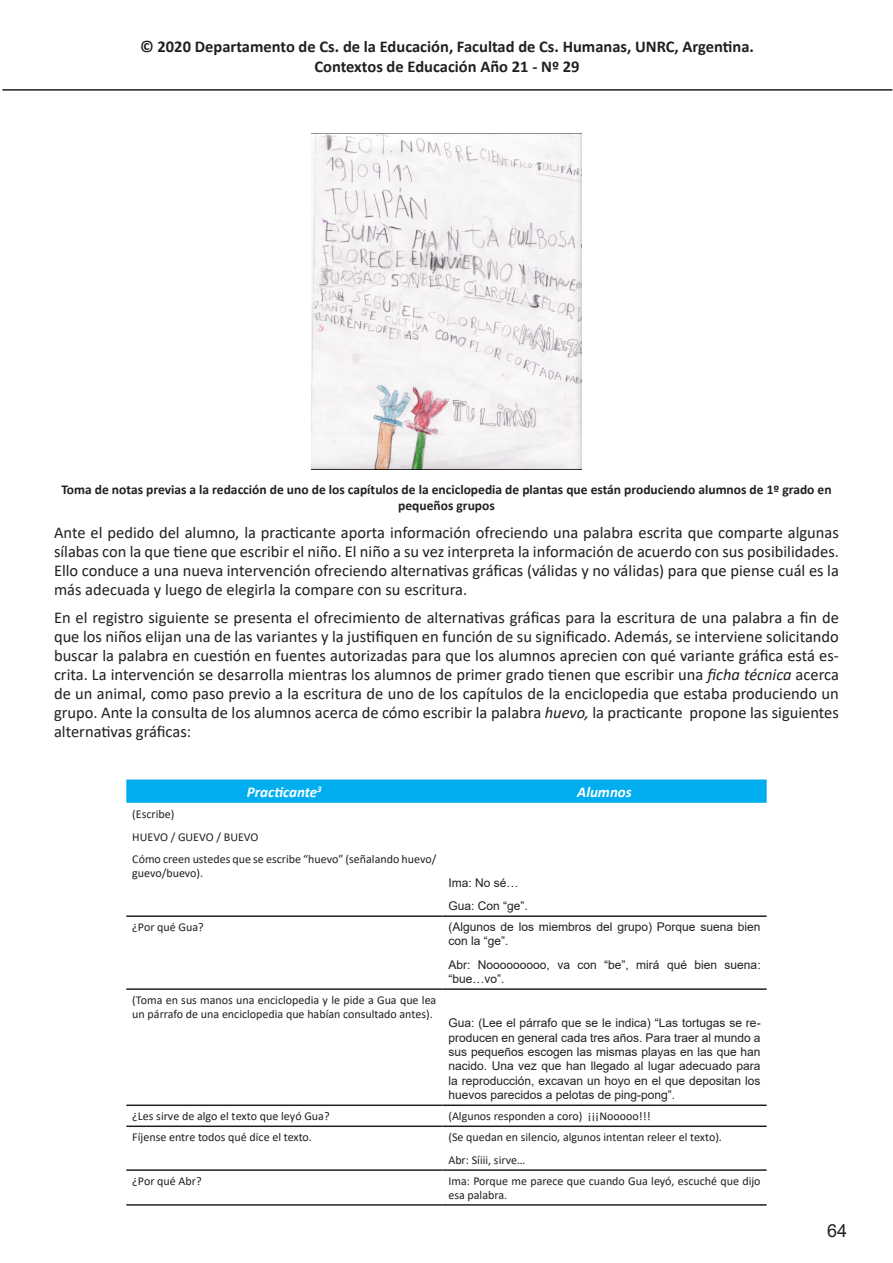
<style>
.page{position:relative;width:893px;height:1263px;background:#fff}
.page>*{position:absolute;margin:0;border:0;box-sizing:border-box;transform-origin:0 0}
.t1{font:18px "Arial";color:#231f20}
.t2{font:16.5px/18.9px "Calibri";color:#231f20;text-align:justify}
.t3{font:700 16.5px/19.8px "Calibri";color:#231f20;text-align:center}
.t4{font:italic 700 15px "Calibri";color:#fff}
.t5{font:700 13.5px/15.6px "Calibri";color:#231f20;text-align:center}
.t6{font:12px/13.8px "Calibri";color:#231f20}
.No_Spacing{font:12px/14.4px "Arial";color:#231f20}
.s1{font-style:italic}
</style>
<div class="page">
<hr style="left:2px;top:89px;width:890px;height:2px;background:#231f20">
<img style="left:311px;top:134px;width:271px;height:336px">
<svg style="left:126px;top:779px;width:641px;height:24px;background:#08b0ef"></svg>
<hr style="left:126px;top:915px;width:316px;height:2px;background:#231f20">
<hr style="left:442px;top:915px;width:325px;height:2px;background:#231f20">
<hr style="left:126px;top:988px;width:316px;height:2px;background:#231f20">
<hr style="left:442px;top:988px;width:325px;height:2px;background:#231f20">
<hr style="left:126px;top:1104px;width:316px;height:2px;background:#231f20">
<hr style="left:442px;top:1104px;width:325px;height:2px;background:#231f20">
<hr style="left:126px;top:1125px;width:316px;height:2px;background:#231f20">
<hr style="left:442px;top:1125px;width:325px;height:2px;background:#231f20">
<hr style="left:126px;top:1169px;width:316px;height:2px;background:#231f20">
<hr style="left:442px;top:1169px;width:325px;height:2px;background:#231f20">
<hr style="left:126px;top:1204px;width:316px;height:1px;background:#231f20">
<hr style="left:442px;top:1204px;width:325px;height:1px;background:#231f20">
<p class="t3" style="left:140px;top:36px;width:615px">© 2020 Departamento de Cs. de la Educación, Facultad de Cs. Humanas, UNRC, Argentina.<br>Contextos de Educación Año 21 - Nº 29</p>
<p class="t5" style="left:61px;top:482px;width:772px">Toma de notas previas a la redacción de uno de los capítulos de la enciclopedia de plantas que están produciendo alumnos de 1º grado en pequeños grupos</p>
<p class="t2" style="left:54px;top:522px;width:786px">Ante el pedido del alumno, la practicante aporta información ofreciendo una palabra escrita que comparte algunas sílabas con la que tiene que escribir el niño. El niño a su vez interpreta la información de acuerdo con sus posibilidades.<br>Ello conduce a una nueva intervención ofreciendo alternativas gráficas (válidas y no válidas) para que piense cuál es la más adecuada y luego de elegirla la compare con su escritura.</p>
<p class="t2" style="left:54px;top:607px;width:786px">En el registro siguiente se presenta el ofrecimiento de alternativas gráficas para la escritura de una palabra a fin de que los niños elijan una de las variantes y la justifiquen en función de su significado. Además, se interviene solicitando buscar la palabra en cuestión en fuentes autorizadas para que los alumnos aprecien con qué variante gráfica está es&shy;crita. La intervención se desarrolla mientras los alumnos de primer grado tienen que escribir una <span class="s1">ficha técnica</span> acerca de un animal, como paso previo a la escritura de uno de los capítulos de la enciclopedia que estaba produciendo un grupo. Ante la consulta de los alumnos acerca de cómo escribir la palabra <span class="s1">huevo,</span> la practicante propone las siguientes alternativas gráficas:</p>
<p class="t4" style="left:247px;top:781px;width:76px">Practicante<sup>3</sup></p>
<p class="t4" style="left:577px;top:781px;width:56px">Alumnos</p>
<p class="t6" style="left:132px;top:806px;width:44px">(Escribe)</p>
<p class="t6" style="left:132px;top:829px;width:128px">HUEVO / GUEVO / BUEVO</p>
<p class="t6" style="left:132px;top:852px;width:306px">Cómo creen ustedes que se escribe “huevo” (señalando huevo/ guevo/buevo).</p>
<p class="No_Spacing" style="left:448px;top:875px;width:72px">Ima: No sé…</p>
<p class="No_Spacing" style="left:448px;top:899px;width:81px">Gua: Con “ge”.</p>
<p class="t6" style="left:132px;top:920px;width:73px">¿Por qué Gua?</p>
<p class="No_Spacing" style="left:448px;top:919px;width:314px">(Algunos de los miembros del grupo) Porque suena bien con la “ge”.</p>
<p class="No_Spacing" style="left:448px;top:957px;width:314px">Abr: Nooooooooo, va con “be”, mirá qué bien suena: “bue…vo”.</p>
<p class="t6" style="left:132px;top:993px;width:306px">(Toma en sus manos una enciclopedia y le pide a Gua que lea un párrafo de una enciclopedia que habían consultado antes).</p>
<p class="No_Spacing" style="left:448px;top:1016px;width:314px;text-align:justify">Gua: (Lee el párrafo que se le indica) “Las tortugas se re&shy;producen en general cada tres años. Para traer al mundo a sus pequeños escogen las mismas playas en las que han nacido. Una vez que han llegado al lugar adecuado para la reproducción, excavan un hoyo en el que depositan los huevos parecidos a pelotas de ping-pong”.</p>
<p class="t6" style="left:132px;top:1109px;width:199px">¿Les sirve de algo el texto que leyó Gua?</p>
<p class="t6" style="left:448px;top:1109px;width:204px">(Algunos responden a coro) ¡¡¡Nooooo!!!</p>
<p class="t6" style="left:132px;top:1130px;width:181px">Fíjense entre todos qué dice el texto.</p>
<p class="t6" style="left:448px;top:1130px;width:275px">(Se quedan en silencio, algunos intentan releer el texto).</p>
<p class="t6" style="left:448px;top:1153px;width:78px">Abr: Síiii, sirve…</p>
<p class="t6" style="left:132px;top:1174px;width:71px">¿Por qué Abr?</p>
<p class="t6" style="left:448px;top:1174px;width:314px">Ima: Porque me parece que cuando Gua leyó, escuché que dijo esa palabra.</p>
<p class="t1" style="left:827px;top:1218px;width:22px">64</p>
</div>
